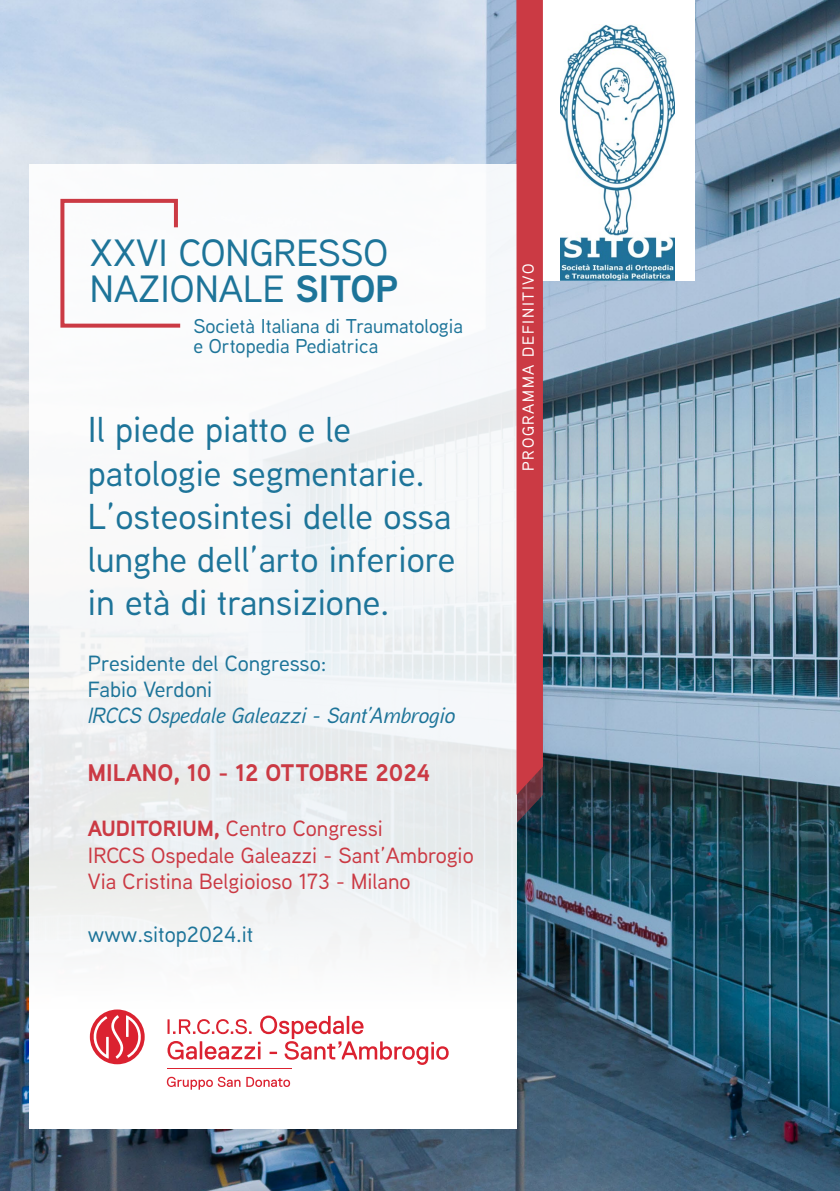
<style>
.page{position:relative;width:840px;height:1191px;background:#fff}
.page>*{position:absolute;margin:0;border:0;box-sizing:border-box;transform-origin:0 0}
.t1{font:500 38px/36px "Aaux Next";color:#1d7499}
.t2{font:500 36px/43.2px "Aaux Next";color:#1d7499}
.t3{font:700 24px "Aaux Next";color:#cb3a44}
.t4{font:500 22px "Aaux Next";color:#cb3a44}
.t5{font:500 22px "Aaux Next";color:#1d7499}
.t6{font:italic 500 22px "Aaux Next";color:#1d7499}
.t7{font:500 20px "Aaux Next";color:#1d7499}
.t8{font:500 16px "Aaux Next";letter-spacing:.1em;color:#fff}
.s1{font-weight:700}
</style>
<div class="page">
<img style="left:0;top:0;width:839px;height:1191px">
<div style="left:30px;top:164px;width:486px;height:964px;background:linear-gradient(to right,#f6f6f7,#f2f5f7)"></div>
<svg style="left:58px;top:197px;width:126px;height:133px"></svg>
<div style="left:542px;top:0;width:152px;height:280px;background:#fff"></div>
<img style="left:560px;top:25px;width:113px;height:255px">
<svg style="left:516px;top:0;width:26px;height:823px;background:#c53d47"></svg>
<div style="left:30px;top:853px;width:486px;height:275px;background:#fff"></div>
<svg style="left:90px;top:1009px;width:55px;height:55px"></svg>
<svg style="left:167px;top:1076px;width:73px;height:13px"></svg>
<svg style="left:246px;top:1077px;width:44px;height:10px"></svg>
<hr style="left:167px;top:1068px;width:124px;height:1px;background:#db2230">
<svg style="left:167px;top:1015px;width:281px;height:50px"></svg>
<p class="t1" style="left:90px;top:234px;width:310px">XXVI CONGRESSO<br>NAZIONALE <span class="s1">SITOP</span></p>
<p class="t7" style="left:193px;top:313px;width:271px">Società Italiana di Traumatologia</p>
<p class="t7" style="left:193px;top:333px;width:186px">e Ortopedia Pediatrica</p>
<p class="t2" style="left:88px;top:407px;width:368px">Il piede piatto e le patologie segmentarie.<br>L’osteosintesi delle ossa lunghe dell’arto inferiore</p>
<p class="t2" style="left:88px;top:580px;width:303px">in età di transizione.</p>
<p class="t5" style="left:88px;top:648px;width:240px">Presidente del Congresso:</p>
<p class="t5" style="left:88px;top:674px;width:126px">Fabio Verdoni</p>
<p class="t6" style="left:88px;top:700px;width:368px">IRCCS Ospedale Galeazzi - Sant’Ambrogio</p>
<p class="t3" style="left:88px;top:755px;width:343px">MILANO, 10 - 12 OTTOBRE 2024</p>
<p class="t4" style="left:88px;top:813px;width:296px"><span class="s1">AUDITORIUM,</span> Centro Congressi</p>
<p class="t4" style="left:88px;top:840px;width:387px">IRCCS Ospedale Galeazzi - Sant’Ambrogio</p>
<p class="t4" style="left:88px;top:866px;width:324px">Via Cristina Belgioioso 173 - Milano</p>
<p class="t5" style="left:88px;top:919px;width:167px">www.sitop2024.it</p>
<p class="t8" style="left:517px;top:471px;width:209px;rotate:-90deg">PROGRAMMA DEFINITIVO</p>
</div>
